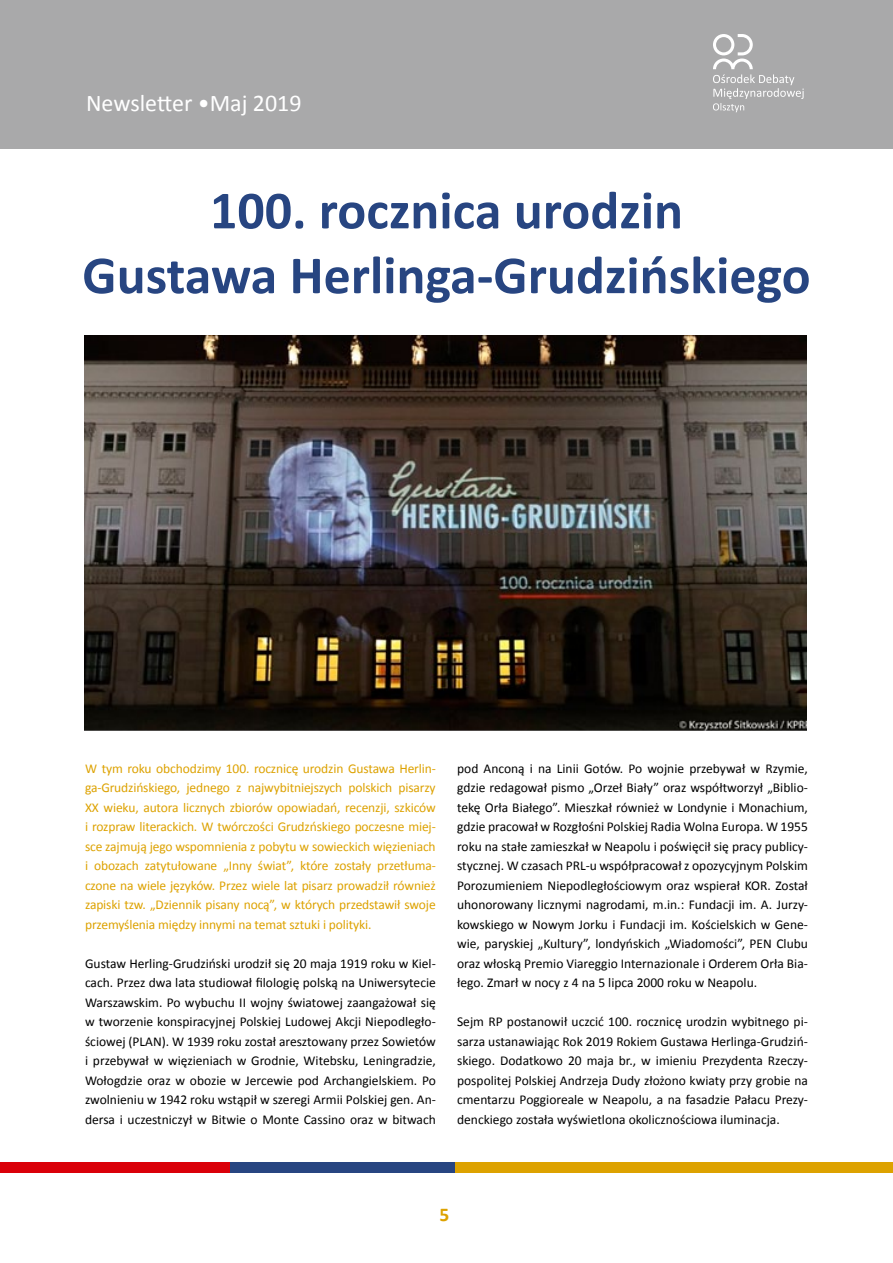
<style>
.page{position:relative;width:893px;height:1263px;background:#fff}
.page>*{position:absolute;margin:0;border:0;box-sizing:border-box;transform-origin:0 0}
.t1{font:700 54px/64.8px "Calibri";color:#274581;text-align:center}
.t2{font:24px "Calibri";color:#fff}
.t3{font:700 19.5px "Calibri";color:#dda200}
.t4{font:13.5px/19.5px "Calibri";color:#000;text-align:justify}
.t5{font:13.5px/19.5px "Calibri";letter-spacing:-.01em;color:#dda200;text-align:justify}
</style>
<div class="page">
<div style="left:0;top:0;width:893px;height:149px;background:#a9a9aa"></div>
<svg style="left:713px;top:34px;width:91px;height:78px"></svg>
<div style="left:455px;top:1162px;width:438px;height:10px;background:#dda200"></div>
<div style="left:230px;top:1162px;width:225px;height:10px;background:#274581"></div>
<div style="left:0;top:1162px;width:230px;height:10px;background:#da0009"></div>
<img style="left:85px;top:336px;width:722px;height:395px">
<h2 class="t2" style="left:86px;top:88px;width:217px">Newsletter •Maj 2019</h2>
<h1 class="t1" style="left:82px;top:175px;width:730px">100. rocznica urodzin<br>Gustawa Herlinga-Grudzińskiego</h1>
<p class="t5" style="left:85px;top:758px;width:352px">W tym roku obchodzimy 100. rocznicę urodzin Gustawa Herlin&shy;ga-Grudzińskiego, jednego z najwybitniejszych polskich pisarzy XX wieku, autora licznych zbiorów opowiadań, recenzji, szkiców i rozpraw literackich. W twórczości Grudzńskiego poczesne miej&shy;sce zajmują jego wspomnienia z pobytu w sowieckich więzieniach i obozach zatytułowane „I nny świat”, które zostały przetłuma&shy;czone na wiele języków. Przez wiele lat pisarz prowadził również zapiski tzw. „Dziennik pisany nocą”, w których przedstawił swoje przemyślenia między innymi na temat sztuki i polityki.</p>
<p class="t4" style="left:85px;top:953px;width:352px">Gustaw Herling-Grudziński urodził się 20 maja 1919 roku w Kiel&shy;cach. Przez dwa lata studiował filologię polską na U niwersytecie Warszawskim. Po wybuchu II wojny światowej zaangażował się w tworzenie konspiracyjnej Polskiej Ludowej Akcji Niepodległo&shy;ściowej (PLAN). W 1939 roku został aresztowany przez Sowietów i przebywał w więzieniach w Grodnie, Witebsku, Leningradzie, Wołogdzie oraz w obozie w Jercewie pod Archangielskiem. Po zwolnieniu w 1942 roku wstąpił w szeregi Armii Polskiej gen. An&shy;dersa i uczestniczył w Bitwie o Monte Cassino oraz w bitwach</p>
<p class="t4" style="left:457px;top:758px;width:352px">pod Anconą i na Linii Gotów. Po wojnie przebywał w Rzymie, gdzie redagował pismo „Orzeł Biały” oraz współtworzył „Biblio&shy;tekę Orła Białego”. Mieszkał również w Londynie i Monachium, gdzie pracował w Rozgłośni Polskiej Radia Wolna Europa. W 1955 roku na stałe zamieszkał w Neapolu i poświęcił się pracy publicy&shy;stycznej. W czasach PRL-u współpracował z opozycyjnym Polskim Porozumieniem Niepodległościowym oraz wspierał KOR. Został uhonorowany licznymi nagrodami, m.in.: Fundacji im. A. Jurzy&shy;kowskiego w Nowym Jorku i Fundacji im. Kościelskich w Gene&shy;wie, paryskiej „Kultury”, londyńskich „Wiadomości”, PEN Clubu oraz włoską Premio Viareggio I nternazionale i Orderem Orła Bia&shy;łego. Zmarł w nocy z 4 na 5 lipca 2000 roku w Neapolu.</p>
<p class="t4" style="left:457px;top:1011px;width:352px">Sejm RP postanowił uczcić 100. rocznicę urodzin wybitnego pi&shy;sarza ustanawiając Rok 2019 Rokiem Gustawa Herlinga-Grudziń&shy;skiego. Dodatkowo 20 maja br., w imieniu Prezydenta Rzeczy&shy;pospolitej Polskiej Andrzeja Dudy złożono kwiaty przy grobie na cmentarzu Poggioreale w Neapolu, a na fasadzie Pałacu Prezy&shy;denckiego została wyświetlona okolicznościowa iluminacja.</p>
<h3 class="t3" style="left:439px;top:1203px;width:11px">5</h3>
</div>
